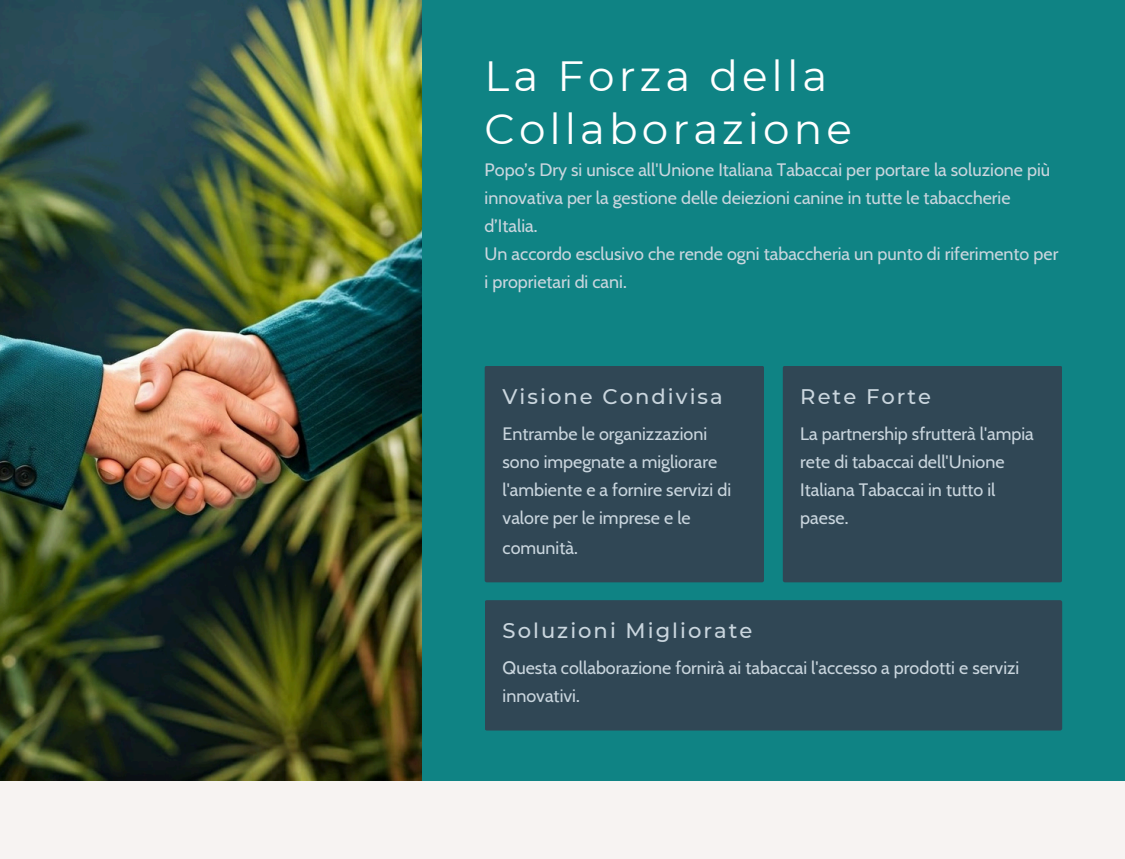
<style>
.page{position:relative;width:1125px;height:859px;background:#f7f3f2}
.page>*{position:absolute;margin:0;border:0;box-sizing:border-box;transform-origin:0 0}
.t1{font:42.25px/52.5px "Montserrat";letter-spacing:.095em;color:#fff}
.t2{font:500 21.12px "Montserrat";letter-spacing:.095em;color:#cad6de}
.t3{font:17.88px/28.1px "Cabin";color:#cad6de}
</style>
<div class="page">
<div style="left:0;top:0;width:1125px;height:780px;background:#0f8384"></div>
<img style="left:0;top:0;width:422px;height:780px">
<div style="left:485px;top:366px;width:279px;height:216px;background:#304755"></div>
<div style="left:485px;top:600px;width:577px;height:130px;background:#304755"></div>
<div style="left:783px;top:366px;width:279px;height:216px;background:#304755"></div>
<p class="t1" style="left:485px;top:50px;width:369px">La Forza della<br>Collaborazione</p>
<p class="t3" style="left:485px;top:155px;width:567px">Popo’s Dry si unisce all'Unione Italiana Tabaccai per portare la soluzione più innovativa per la gestione delle deiezioni canine in tutte le tabaccherie d’Italia.</p>
<p class="t3" style="left:485px;top:240px;width:575px">Un accordo esclusivo che rende ogni tabaccheria un punto di riferimento per i proprietari di cani.</p>
<p class="t2" style="left:503px;top:383px;width:222px">Visione Condivisa</p>
<h1 class="t2" style="left:800px;top:383px;width:132px">Rete Forte</h1>
<p class="t3" style="left:503px;top:419px;width:230px">Entrambe le organizzazioni sono impegnate a migliorare l'ambiente e a fornire servizi di valore per le imprese e le</p>
<h1 class="t3" style="left:503px;top:534px;width:77px">comunità.</h1>
<h1 class="t2" style="left:503px;top:618px;width:251px">Soluzioni Migliorate</h1>
<p class="t3" style="left:800px;top:419px;width:235px">La partnership sfrutterà l'ampia rete di tabaccai dell'Unione<br>Italiana Tabaccai in tutto il paese.</p>
<p class="t3" style="left:503px;top:653px;width:518px">Questa collaborazione fornirà ai tabaccai l'accesso a prodotti e servizi innovativi.</p>
</div>
